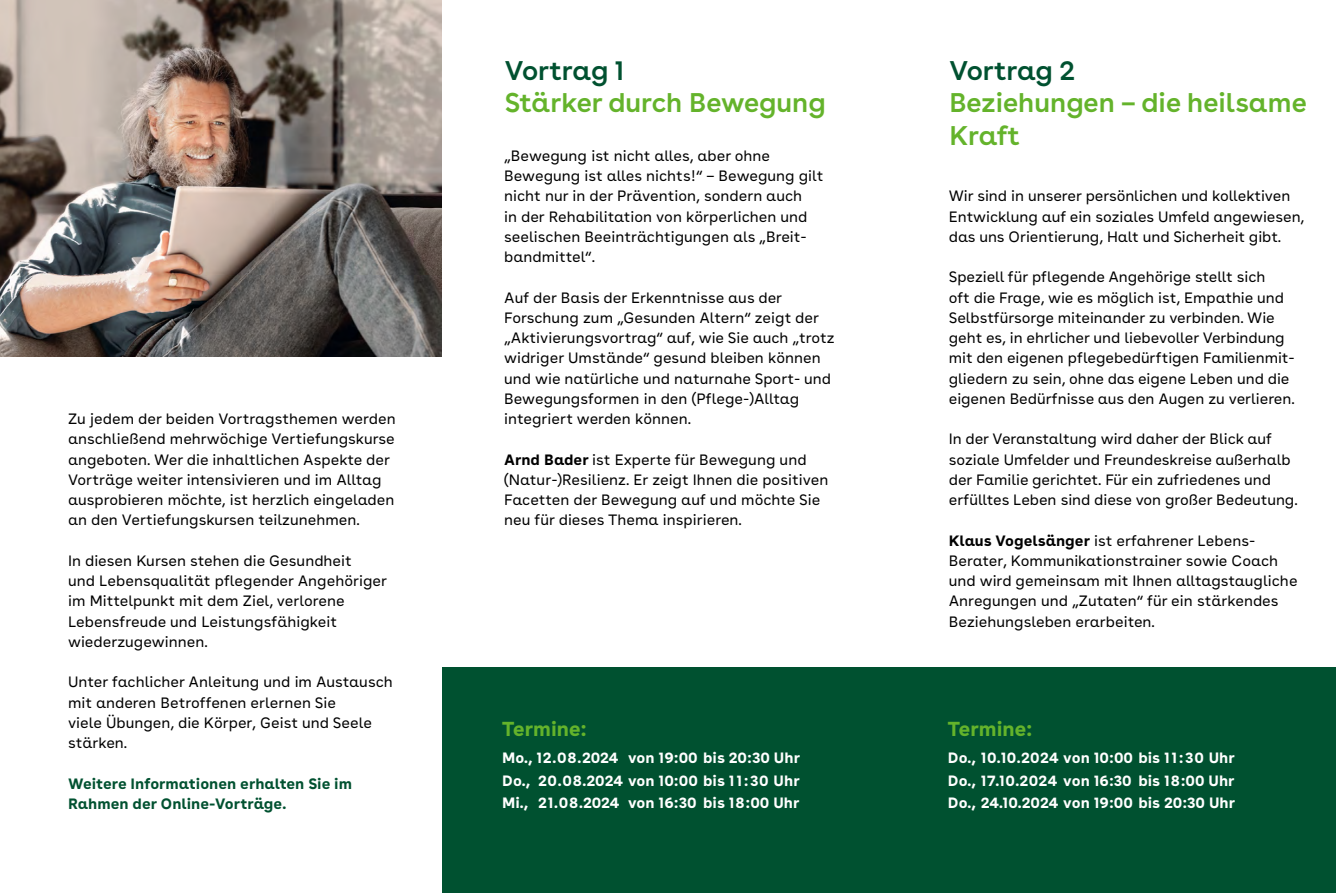
<style>
.page{position:relative;width:1336px;height:893px;background:#fff}
.page>*{position:absolute;margin:0;border:0;box-sizing:border-box;transform-origin:0 0}
.t1{font:600 27px/32.4px "AOK Buenos Aires";color:#64b32b}
.t2{font:600 27px "AOK Buenos Aires";letter-spacing:-.005em;color:#005130}
.t3{font:700 20.25px "AOK Buenos Aires";color:#64b32b}
.t4{font:15px/20.2px "AOK Buenos Aires Text";color:#000}
.t5{font:700 15px/22.5px "AOK Buenos Aires Text";color:#fff;text-align:justify}
.t6{font:700 15px/20.2px "AOK Buenos Aires Text";color:#005130}
.s1{font-weight:700}
</style>
<div class="page">
<div style="left:442px;top:667px;width:893px;height:226px;background:#005130"></div>
<img style="left:0;top:0;width:441px;height:356px">
<p class="t4" style="left:68px;top:407px;width:329px">Zu jedem der beiden Vortragsthemen werden anschließend mehrwöchige Vertiefungskurse angeboten. Wer die inhaltlichen Aspekte der Vorträge weiter intensivieren und im Alltag ausprobieren möchte, ist herzlich eingeladen an den Vertiefungskursen teilzunehmen.</p>
<p class="t4" style="left:68px;top:549px;width:320px">In diesen Kursen stehen die Gesundheit<br>und Lebensqualität pflegender Angehöriger im Mittelpunkt mit dem Ziel, verlorene Lebensfreude und Leistungsfähigkeit wiederzugewinnen.</p>
<p class="t4" style="left:68px;top:671px;width:326px">Unter fachlicher Anleitung und im Austausch mit anderen Betroffenen erlernen Sie<br>viele Übungen, die Körper, Geist und Seele stärken.</p>
<p class="t6" style="left:68px;top:772px;width:285px">Weitere Informationen erhalten Sie im<br>Rahmen der Online-Vorträge.</p>
<h1 class="t2" style="left:504px;top:48px;width:121px">Vortrag 1</h1>
<h1 class="t1" style="left:504px;top:84px;width:322px">Stärker durch Bewegung</h1>
<p class="t4" style="left:504px;top:144px;width:321px">„Bewegung ist nicht alles, aber ohne Bewegung ist alles nichts!“ – Bewegung gilt nicht nur in der Prävention, sondern auch<br>in der Rehabilitation von körperlichen und seelischen Beeinträchtigungen als „Breit&shy;bandmittel“.</p>
<p class="t4" style="left:504px;top:286px;width:332px">Auf der Basis der Erkenntnisse aus der Forschung zum „Gesunden Altern“ zeigt der „Aktivierungsvortrag“ auf, wie Sie auch „trotz widriger Umstände“ gesund bleiben können und wie natürliche und naturnahe Sport- und Bewegungsformen in den (Pflege-)Alltag integriert werden können.</p>
<p class="t4" style="left:504px;top:448px;width:325px"><span class="s1">Arnd Bader</span> ist Experte für Bewegung und (Natur-)Resilienz. Er zeigt Ihnen die positiven Facetten der Bewegung auf und möchte Sie neu für dieses Thema inspirieren.</p>
<h2 class="t3" style="left:502px;top:712px;width:86px">Termine:</h2>
<p class="t5" style="left:502px;top:745px;width:299px">Mo., 12.08.2024 von 19:00 bis 20:30 Uhr Do., 20.08.2024 von 10:00 bis 11:30 Uhr Mi., 21.08.2024 von 16:30 bis 18:00 Uhr</p>
<h1 class="t2" style="left:949px;top:48px;width:127px">Vortrag 2</h1>
<h1 class="t1" style="left:949px;top:84px;width:359px">Beziehungen – die heilsame<br>Kraft</h1>
<p class="t4" style="left:948px;top:185px;width:357px">Wir sind in unserer persönlichen und kollektiven<br>Entwicklung auf ein soziales Umfeld angewiesen, das uns Orientierung, Halt und Sicherheit gibt.</p>
<p class="t4" style="left:948px;top:266px;width:347px">Speziell für pflegende Angehörige stellt sich<br>oft die Frage, wie es möglich ist, Empathie und Selbstfürsorge miteinander zu verbinden. Wie geht es, in ehrlicher und liebevoller Verbindung mit den eigenen pflegebedürftigen Familienmit&shy;gliedern zu sein, ohne das eigene Leben und die eigenen Bedürfnisse aus den Augen zu verlieren.</p>
<p class="t4" style="left:948px;top:428px;width:350px">In der Veranstaltung wird daher der Blick auf soziale Umfelder und Freundeskreise außerhalb der Familie gerichtet. Für ein zufriedenes und erfülltes Leben sind diese von großer Bedeutung.</p>
<p class="t4" style="left:948px;top:529px;width:350px"><span class="s1">Klaus Vogelsänger</span> ist erfahrener Lebens-Berater, Kommunikationstrainer sowie Coach und wird gemeinsam mit Ihnen alltagstaugliche Anregungen und „Zutaten“ für ein stärkendes Beziehungsleben erarbeiten.</p>
<h2 class="t3" style="left:947px;top:712px;width:86px">Termine:</h2>
<p class="t5" style="left:947px;top:745px;width:289px">Do., 10.10.2024 von 10:00 bis 11:30 Uhr Do., 17.10.2024 von 16:30 bis 18:00 Uhr Do., 24.10.2024 von 19:00 bis 20:30 Uhr</p>
</div>
